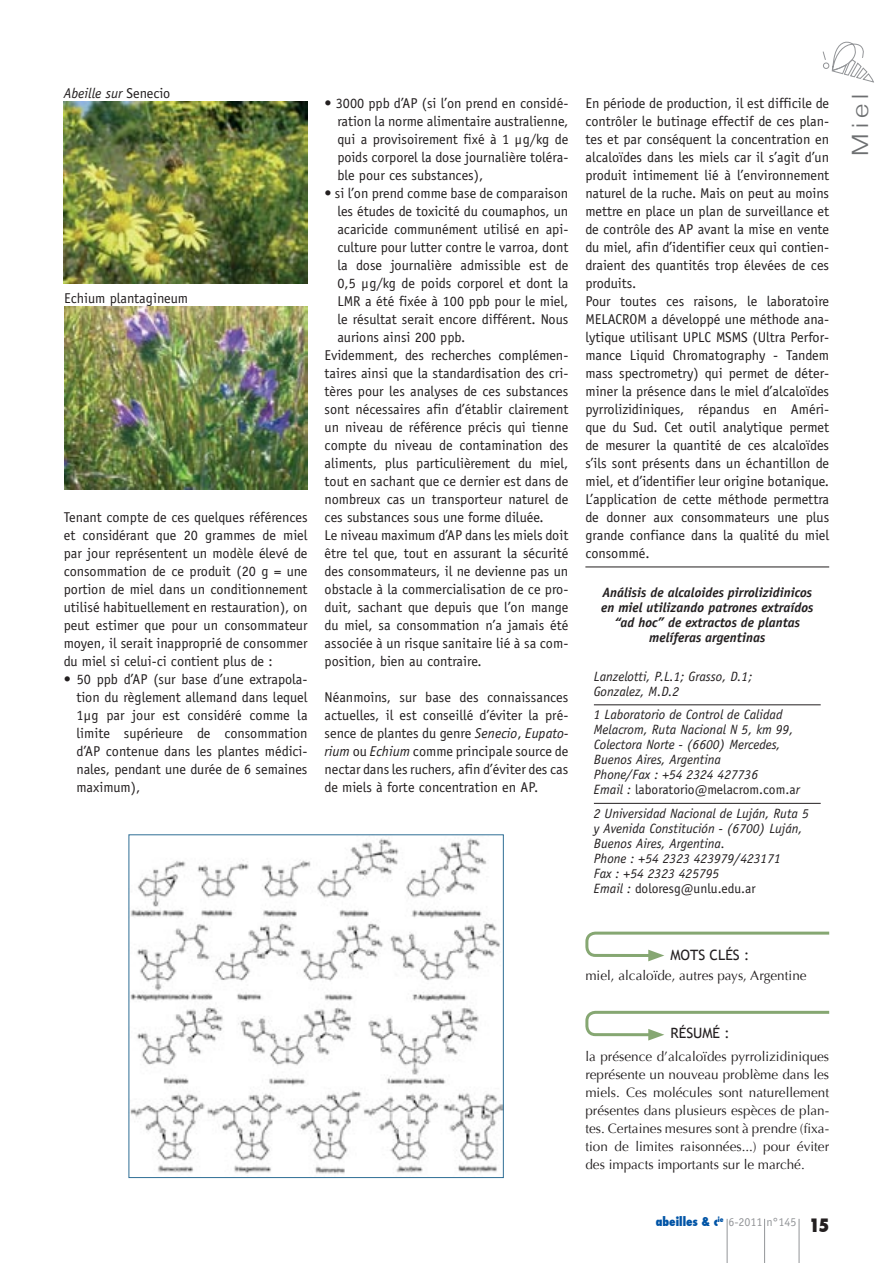
<style>
.page{position:relative;width:893px;height:1263px;background:#fff}
.page>*{position:absolute;margin:0;border:0;box-sizing:border-box;transform-origin:0 0}
.t1{font:300 22.5px "Helvetica Neue";color:#6d6f71;scale:1.2 1}
.t2{font:800 condensed 18px "Futura";color:#231f20}
.t3{font:14.25px/18px "Officina Sans";color:#231f20;text-align:justify}
.t4{font:italic 14.25px "Officina Sans";color:#231f20}
.t5{font:14.25px "Trebuchet MS";color:#231f20}
.t6{font:italic 13.5px/15px "Officina Sans";color:#231f20}
.t7{font:13.5px/18px "Optima";color:#231f20;text-align:justify}
.t8{font:italic 700 13.5px/15px "Officina Sans";color:#231f20;text-align:center}
.t9{font:12px "Officina Sans";color:#939598}
.s1{font-style:normal}
.s2{font-style:italic}
.s3{font-family:"Futura";font-weight:800;font-stretch:condensed;color:#0054a6}
</style>
<div class="page">
<hr style="left:727px;top:1219px;width:1px;height:44px;background:#939598">
<hr style="left:764px;top:1219px;width:1px;height:44px;background:#939598">
<hr style="left:799px;top:1219px;width:1px;height:44px;background:#939598">
<svg style="left:822px;top:41px;width:52px;height:42px"></svg>
<img style="left:64px;top:101px;width:244px;height:183px">
<hr style="left:594px;top:704px;width:227px;height:1px;background:#231f20">
<hr style="left:594px;top:803px;width:227px;height:1px;background:#231f20">
<svg style="left:585px;top:931px;width:245px;height:30px"></svg>
<svg style="left:585px;top:1010px;width:245px;height:30px"></svg>
<hr style="left:585px;top:567px;width:244px;height:1px;background:#231f20">
<img style="left:131px;top:838px;width:371px;height:336px">
<div style="left:129px;top:834px;width:375px;height:344px;border:1px solid #2f6e95"></div>
<img style="left:64px;top:306px;width:244px;height:183px">
<p class="t4" style="left:64px;top:85px;width:108px">Abeille sur <span class="s1">Senecio</span></p>
<p class="t3" style="left:64px;top:289px;width:126px">Echium plantagineum</p>
<p class="t3" style="left:64px;top:508px;width:245px">Tenant compte de ces quelques références et considérant que 20 grammes de miel par jour représentent un modèle élevé de consommation de ce produit (20 g = une portion de miel dans un conditionnement utilisé habituellement en restauration), on peut estimer que pour un consommateur moyen, il serait inapproprié de consommer du miel si celui-ci contient plus de :</p>
<p class="t3" style="left:77px;top:670px;width:233px;text-indent:-13px">• 50 ppb d’AP (sur base d’une extrapola&shy;tion du règlement allemand dans lequel 1µg par jour est considéré comme la limite supérieure de consommation d’AP contenue dans les plantes médici&shy;nales, pendant une durée de 6 semaines maximum),</p>
<p class="t3" style="left:337px;top:94px;width:233px;text-indent:-13px">• 3000 ppb d’AP (si l’on prend en considé&shy;ration la norme alimentaire australienne, qui a provisoirement fixé à 1 µg/kg de poids corporel la dose journalière toléra&shy;ble pour ces substances),</p>
<p class="t3" style="left:337px;top:184px;width:233px;text-indent:-13px">• si l’on prend comme base de comparaison les études de toxicité du coumaphos, un acaricide communément utilisé en api&shy;culture pour lutter contre le varroa, dont la dose journalière admissible est de 0,5 µg/kg de poids corporel et dont la LMR a été fixée à 100 ppb pour le miel, le résultat serait encore différent. Nous aurions ainsi 200 ppb.</p>
<p class="t3" style="left:325px;top:346px;width:245px">Evidemment, des recherches complémen&shy;taires ainsi que la standardisation des cri&shy;tères pour les analyses de ces substances sont nécessaires afin d’établir clairement un niveau de référence précis qui tienne compte du niveau de contamination des aliments, plus particulièrement du miel, tout en sachant que ce dernier est dans de nombreux cas un transporteur naturel de ces substances sous une forme diluée.</p>
<p class="t3" style="left:325px;top:526px;width:245px">Le niveau maximum d’AP dans les miels doit être tel que, tout en assurant la sécurité des consommateurs, il ne devienne pas un obstacle à la commercialisation de ce pro&shy;duit, sachant que depuis que l’on mange du miel, sa consommation n’a jamais été associée à un risque sanitaire lié à sa com&shy;position, bien au contraire.</p>
<p class="t3" style="left:325px;top:688px;width:245px">Néanmoins, sur base des connaissances actuelles, il est conseillé d’éviter la pré&shy;sence de plantes du genre <span class="s2">Senecio</span>, <span class="s2">Eupato&shy;rium</span> ou <span class="s2">Echium</span> comme principale source de nectar dans les ruchers, afin d’éviter des cas de miels à forte concentration en AP.</p>
<p class="t3" style="left:585px;top:94px;width:245px">En période de production, il est difficile de contrôler le butinage effectif de ces plan&shy;tes et par conséquent la concentration en alcaloïdes dans les miels car il s’agit d’un produit intimement lié à l’environnement naturel de la ruche. Mais on peut au moins mettre en place un plan de surveillance et de contrôle des AP avant la mise en vente du miel, afin d’identifier ceux qui contien&shy;draient des quantités trop élevées de ces produits.</p>
<p class="t3" style="left:585px;top:292px;width:245px">Pour toutes ces raisons, le laboratoire MELACROM a développé une méthode ana&shy;lytique utilisant UPLC MSMS (Ultra Perfor&shy;mance Liquid Chromatography - Tandem mass spectrometry) qui permet de déter&shy;miner la présence dans le miel d’alcaloïdes pyrrolizidiniques, répandus en Améri&shy;que du Sud. Cet outil analytique permet de mesurer la quantité de ces alcaloïdes s’ils sont présents dans un échantillon de miel, et d’identifier leur origine botanique.<br>L’application de cette méthode permettra de donner aux consommateurs une plus grande confiance dans la qualité du miel consommé.</p>
<p class="t8" style="left:601px;top:585px;width:214px">Análisis de alcaloides pirrolizidinicos en miel utilizando patrones extraídos “ad hoc” de extractos de plantas melíferas argentinas</p>
<p class="t6" style="left:594px;top:669px;width:160px">Lanzelotti, P.L.1; Grasso, D.1;<br>Gonzalez, M.D.2</p>
<p class="t6" style="left:594px;top:707px;width:207px">1 Laboratorio de Control de Calidad<br>Melacrom, Ruta Nacional N 5, km 99,<br>Colectora Norte - (6600) Mercedes,<br>Buenos Aires, Argentina<br>Phone/Fax : +54 2324 427736<br>Email : <span class="s1">laboratorio@melacrom.com.a</span>r</p>
<p class="t6" style="left:594px;top:806px;width:216px">2 Universidad Nacional de Luján, Ruta 5 y Avenida Constitución - (6700) Luján,<br>Buenos Aires, Argentina.<br>Phone : +54 2323 423979/423171<br>Fax : +54 2323 425795<br>Email : <span class="s1">doloresg@unlu.edu.ar</span></p>
<p class="t5" style="left:670px;top:946px;width:80px">MOTS CLÉS :</p>
<p class="t7" style="left:585px;top:967px;width:223px">miel, alcaloïde, autres pays, Argentine</p>
<p class="t5" style="left:670px;top:1025px;width:61px">RÉSUMÉ :</p>
<p class="t7" style="left:585px;top:1047px;width:245px">la présence d’alcaloïdes pyrrolizidiniques représente un nouveau problème dans les miels. Ces molécules sont naturellement présentes dans plusieurs espèces de plan&shy;tes. Certaines mesures sont à prendre (fixa&shy;tion de limites raisonnées...) pour éviter des impacts importants sur le marché.</p>
<p class="t9" style="left:656px;top:1215px;width:142px"><span class="s3">abeilles &amp; c</span><sup>ie</sup> 6-2011 n°145</p>
<p class="t2" style="left:809px;top:1213px;width:22px">15</p>
<p class="t1" style="left:846px;top:156px;width:54px;rotate:-90deg">Miel</p>
</div>
